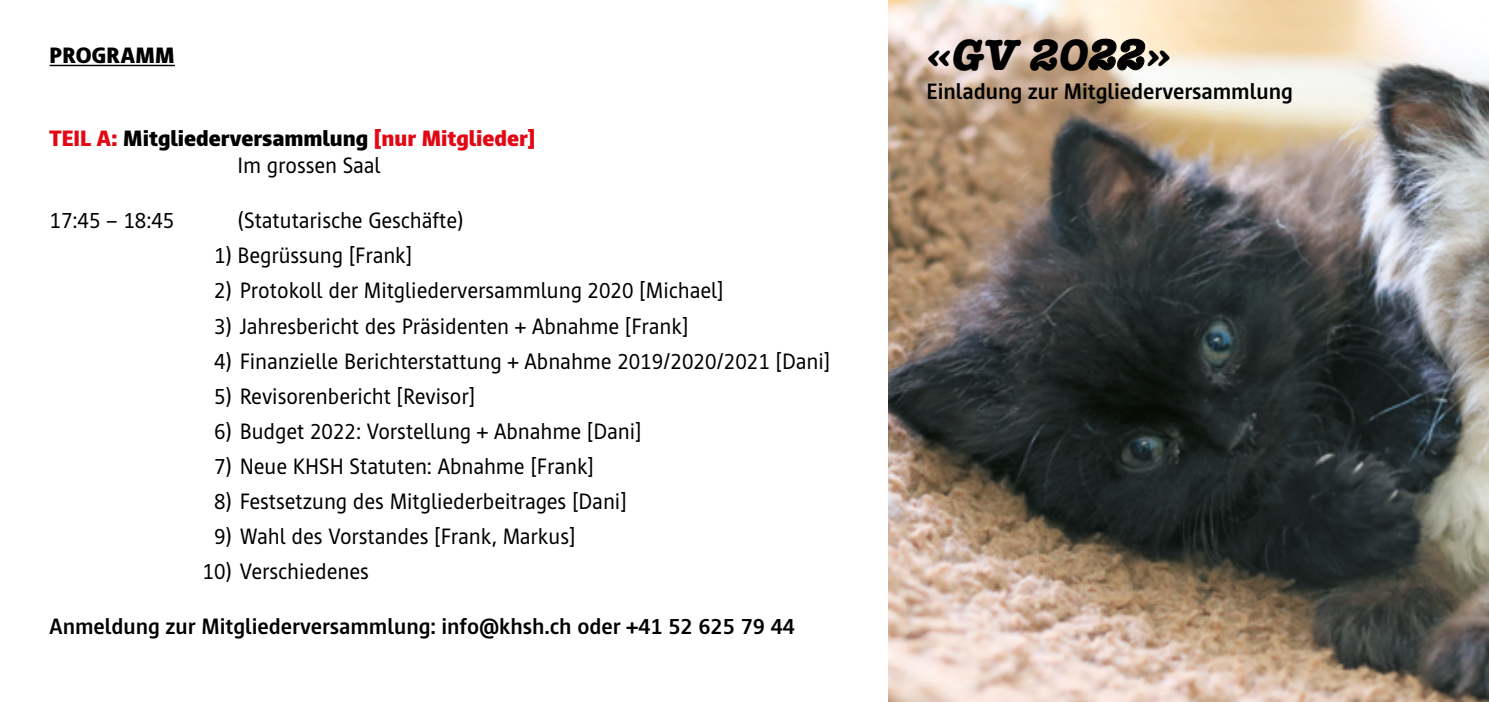
<style>
.page{position:relative;width:1489px;height:702px;background:#fff}
.page>*{position:absolute;margin:0;border:0;box-sizing:border-box;transform-origin:0 0}
.t1{font:italic 700 45px "American Typewriter";color:#000}
.t2{font:22.5px "Cast";color:#000}
.t3{font:700 22.5px "Cast";color:#000}
.t4{font:900 22.5px/27.5px "Cast";color:#e30613}
.t5{font:900 22.5px "Cast";letter-spacing:.015em;color:#000}
.s1{color:#000}
.s2{font-weight:400;color:#000}
.s3{font-size:43.75px}
</style>
<div class="page">
<hr style="left:50px;top:65px;width:125px;height:1px;background:#000">
<img style="left:888px;top:0;width:600px;height:702px">
<p class="t5" style="left:50px;top:42px;width:126px">PROGRAMM</p>
<p class="t4" style="left:237px;top:124px;width:299px;text-indent:-188px">TEIL A: <span class="s1">Mitgliederversammlung</span> [nur Mitglieder]<br><span class="s2">Im grossen Saal</span></p>
<p class="t2" style="left:50px;top:208px;width:126px">17:45 – 18:45</p>
<p class="t2" style="left:237px;top:208px;width:228px">(Statutarische Geschäfte)</p>
<p class="t2" style="left:214px;top:243px;width:200px">1) Begrüssung [Frank]</p>
<p class="t2" style="left:214px;top:278px;width:511px">2) Protokoll der Mitgliederversammlung 2020 [Michael]</p>
<p class="t2" style="left:214px;top:313px;width:476px">3) Jahresbericht des Präsidenten + Abnahme [Frank]</p>
<p class="t2" style="left:214px;top:348px;width:618px">4) Finanzielle Berichterstattung + Abnahme 2019/2020/2021 [Dani]</p>
<p class="t2" style="left:214px;top:383px;width:263px">5) Revisorenbericht [Revisor]</p>
<p class="t2" style="left:214px;top:418px;width:429px">6) Budget 2022: Vorstellung + Abnahme [Dani]</p>
<p class="t2" style="left:214px;top:453px;width:381px">7) Neue KHSH Statuten: Abnahme [Frank]</p>
<p class="t2" style="left:214px;top:488px;width:414px">8) Festsetzung des Mitgliederbeitrages [Dani]</p>
<p class="t2" style="left:214px;top:523px;width:363px">9) Wahl des Vorstandes [Frank, Markus]</p>
<p class="t2" style="left:202px;top:558px;width:168px">10) Verschiedenes</p>
<p class="t3" style="left:50px;top:613px;width:747px">Anmeldung zur Mitgliederversammlung: info@khsh.ch oder +41 52 625 79 44</p>
<h1 class="t1" style="left:925px;top:16px;width:256px">«GV 20<span class="s3">22</span>»</h1>
<p class="t3" style="left:926px;top:79px;width:368px">Einladung zur Mitgliederversammlung</p>
</div>
